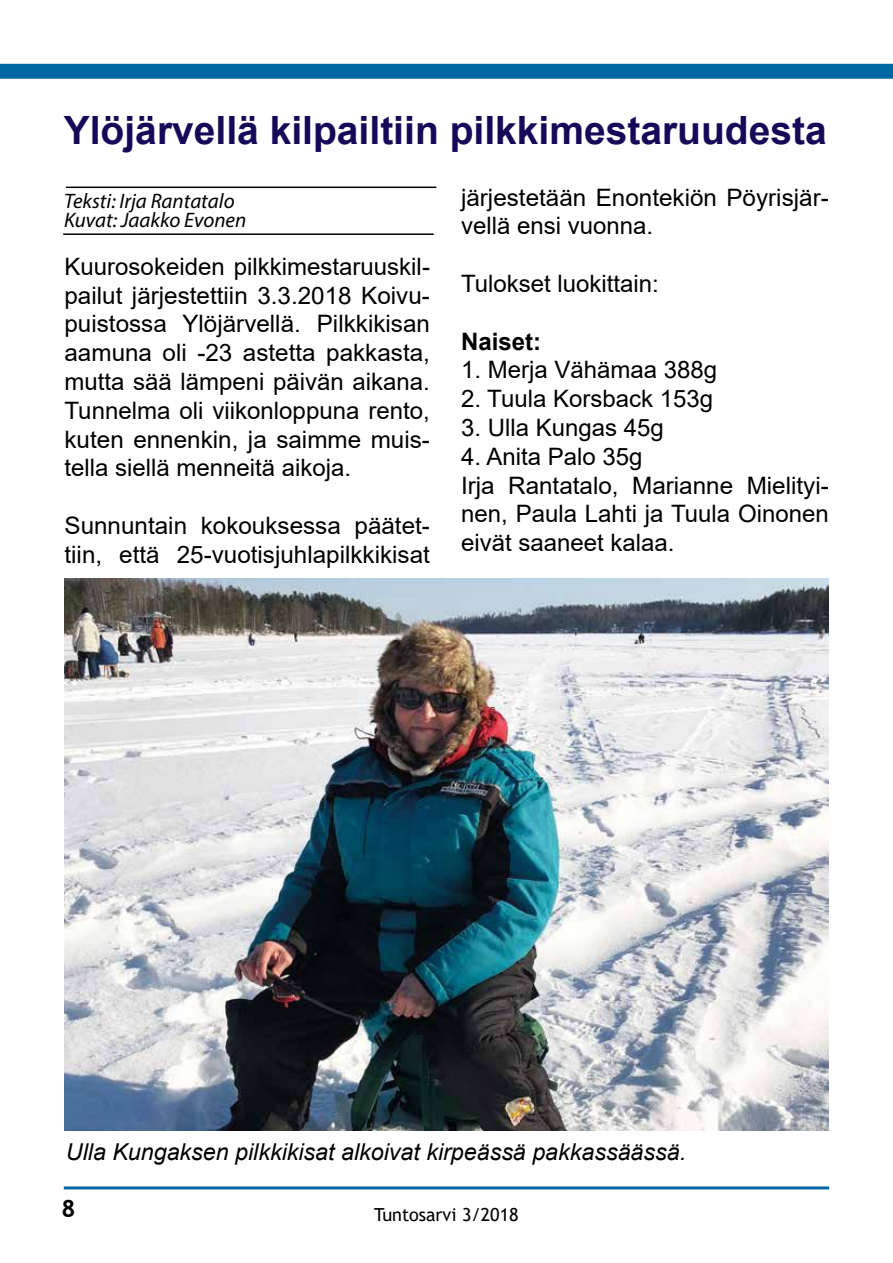
<style>
.page{position:relative;width:893px;height:1263px;background:#fff}
.page>*{position:absolute;margin:0;border:0;box-sizing:border-box;transform-origin:0 0}
.t1{font:700 39px "Arial";color:#150958}
.t2{font:24px/28.8px "Arial";color:#000}
.t3{font:700 24px "Arial";color:#000}
.t4{font:700 24px "Trebuchet MS";color:#000}
.t5{font:italic 23.25px "Arial";color:#000}
.t6{font:italic 21px/19.5px "Myriad Pro";color:#000}
.t7{font:18px "Trebuchet MS";color:#000}
</style>
<div class="page">
<hr style="left:64px;top:1186px;width:765px;height:3px;background:#0067a5">
<hr style="left:66px;top:187px;width:370px;height:1px;background:#000">
<hr style="left:63px;top:233px;width:371px;height:2px;background:#000">
<div style="left:0;top:64px;width:893px;height:15px;background:#0067a5"></div>
<img style="left:64px;top:578px;width:765px;height:552px">
<h1 class="t1" style="left:64px;top:103px;width:764px">Ylöjärvellä kilpailtiin pilkkimestaruudesta</h1>
<p class="t6" style="left:64px;top:190px;width:183px">Teksti: Irja Rantatalo<br>Kuvat: Jaakko Evonen</p>
<p class="t2" style="left:461px;top:183px;width:369px">järjestetään Enontekiön Pöyrisjär&shy;vellä ensi vuonna.</p>
<p class="t2" style="left:65px;top:252px;width:367px;text-align:justify">Kuurosokeiden pilkkimestaruuskil&shy;pailut järjestettiin 3.3.2018 Koivu&shy;puistossa Ylöjärvellä. Pilkkikisan aamuna oli -23 astetta pakkasta, mutta sää lämpeni päivän aikana.<br>Tunnelma oli viikonloppuna rento, kuten ennenkin, ja saimme muis&shy;tella siellä menneitä aikoja.</p>
<p class="t2" style="left:65px;top:511px;width:367px">Sunnuntain kokouksessa päätet&shy;tiin, että 25-vuotisjuhlapilkkikisat</p>
<p class="t2" style="left:461px;top:269px;width:199px">Tulokset luokittain:</p>
<p class="t3" style="left:461px;top:324px;width:82px">Naiset:</p>
<p class="t2" style="left:461px;top:355px;width:258px">1. Merja Vähämaa 388g</p>
<p class="t2" style="left:461px;top:384px;width:254px">2. Tuula Korsback 153g</p>
<p class="t2" style="left:461px;top:413px;width:204px">3. Ulla Kungas 45g</p>
<p class="t2" style="left:461px;top:442px;width:369px">4. Anita Palo 35g<br>Irja Rantatalo, Marianne Mielityi&shy;nen, Paula Lahti ja Tuula Oinonen eivät saaneet kalaa.</p>
<p class="t5" style="left:66px;top:1136px;width:622px">Ulla Kungaksen pilkkikisat alkoivat kirpeässä pakkassäässä.</p>
<p class="t4" style="left:62px;top:1193px;width:16px">8</p>
<p class="t7" style="left:374px;top:1203px;width:146px">Tuntosarvi 3/2018</p>
</div>
